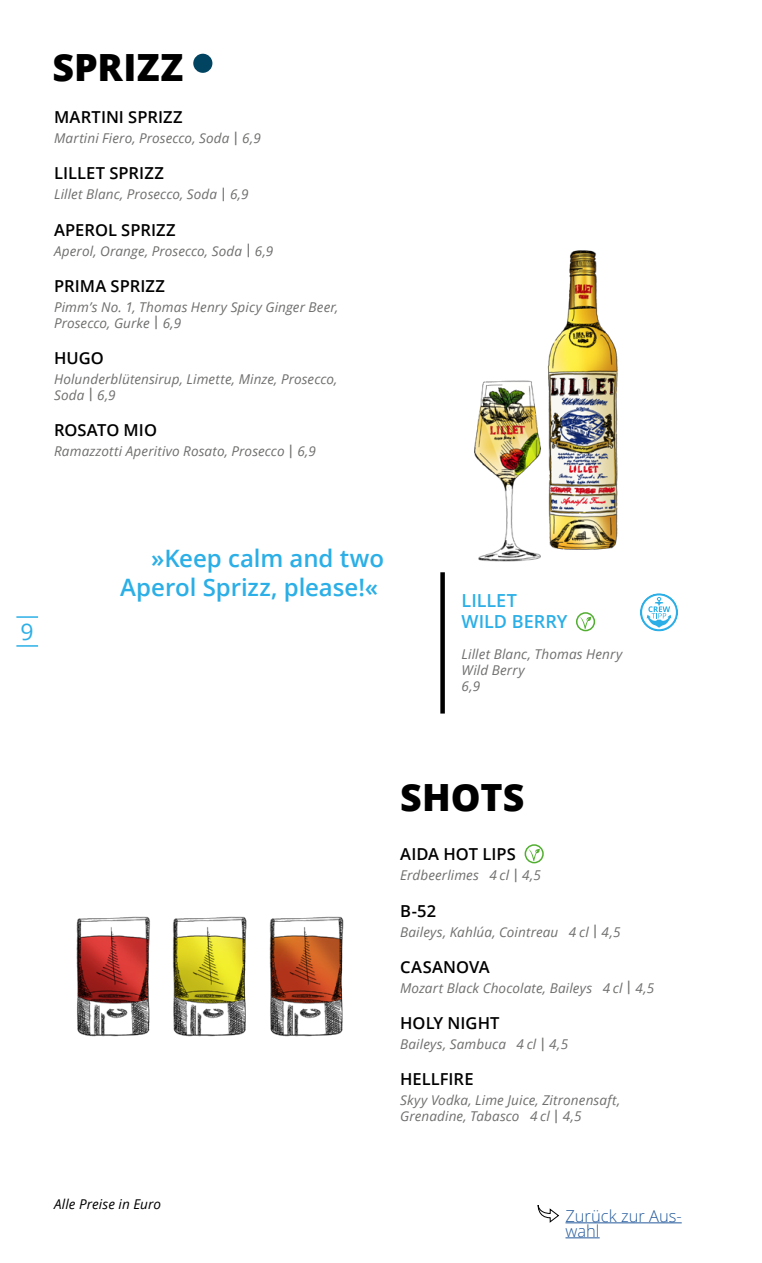
<style>
.page{position:relative;width:762px;height:1263px;background:#fff}
.page>*{position:absolute;margin:0;border:0;box-sizing:border-box;transform-origin:0 0}
.t1{font:800 37.5px "Open Sans";letter-spacing:.01em;color:#000}
.t2{font:600 24px/28.5px "Open Sans";color:#2bafe6;text-align:right}
.t3{font:22.95px "Open Sans";color:#2bafe6}
.t4{font:600 18px/21px "Open Sans";color:#2bafe6}
.t5{font:600 16.5px "Open Sans";color:#000}
.t6{font:300 16.5px/15px "Open Sans";color:#245a9c}
.t7{font:italic 13.5px/15.8px "Open Sans";letter-spacing:.01em;color:#6f6f6e}
.t8{font:italic 13.5px "Open Sans";letter-spacing:.005em;color:#000}
.s1{font-weight:600;font-style:normal}
</style>
<div class="page">
<img style="left:547px;top:250px;width:71px;height:300px">
<img style="left:474px;top:380px;width:67px;height:182px">
<hr style="left:565px;top:1222px;width:116px;height:1px;background:#245a9c">
<hr style="left:565px;top:1237px;width:34px;height:1px;background:#245a9c">
<svg style="left:537px;top:1205px;width:22px;height:18px"></svg>
<div style="left:193px;top:54px;width:19px;height:19px;background:#004462;border-radius:50%"></div>
<svg style="left:440px;top:572px;width:4px;height:141px"></svg>
<svg style="left:579px;top:617px;width:12px;height:11px"></svg>
<div style="left:575px;top:612px;width:19px;height:19px;border:2px solid #51ae30;border-radius:50%"></div>
<img style="left:76px;top:916px;width:268px;height:121px">
<svg style="left:528px;top:849px;width:11px;height:11px"></svg>
<div style="left:524px;top:844px;width:19px;height:19px;border:2px solid #51ae30;border-radius:50%"></div>
<svg style="left:640px;top:593px;width:37px;height:38px"></svg>
<hr style="left:16px;top:645px;width:22px;height:2px;background:#2bafe6">
<hr style="left:16px;top:616px;width:22px;height:2px;background:#2bafe6">
<h1 class="t1" style="left:52px;top:39px;width:133px">SPRIZZ</h1>
<p class="t5" style="left:54px;top:106px;width:130px">MARTINI SPRIZZ</p>
<p class="t7" style="left:54px;top:130px;width:208px">Martini Fiero, Prosecco, Soda <span class="s1">|</span> 6,9</p>
<p class="t5" style="left:54px;top:162px;width:111px">LILLET SPRIZZ</p>
<p class="t7" style="left:54px;top:186px;width:196px">Lillet Blanc, Prosecco, Soda <span class="s1">|</span> 6,9</p>
<p class="t5" style="left:54px;top:218px;width:123px">APEROL SPRIZZ</p>
<p class="t7" style="left:54px;top:243px;width:221px">Aperol, Orange, Prosecco, Soda <span class="s1">|</span> 6,9</p>
<p class="t5" style="left:54px;top:275px;width:112px">PRIMA SPRIZZ</p>
<p class="t7" style="left:54px;top:299px;width:286px">Pimm’s No. 1, Thomas Henry Spicy Ginger Beer,<br>Prosecco, Gurke <span class="s1">|</span> 6,9</p>
<p class="t5" style="left:54px;top:347px;width:51px">HUGO</p>
<p class="t7" style="left:54px;top:371px;width:285px">Holunderblütensirup, Limette, Minze, Prosecco,<br>Soda <span class="s1">|</span> 6,9</p>
<p class="t5" style="left:54px;top:419px;width:104px">ROSATO MIO</p>
<p class="t7" style="left:54px;top:443px;width:263px">Ramazzotti Aperitivo Rosato, Prosecco <span class="s1">|</span> 6,9</p>
<h3 class="t3" style="left:20px;top:616px;width:15px">9</h3>
<h2 class="t2" style="left:120px;top:544px;width:265px">»Keep calm and two<br>Aperol Sprizz, please!«</h2>
<h3 class="t4" style="left:461px;top:590px;width:107px">LILLET<br>WILD BERRY</h3>
<p class="t7" style="left:461px;top:646px;width:162px">Lillet Blanc, Thomas Henry<br>Wild Berry<br>6,9</p>
<p class="t8" style="left:54px;top:1195px;width:108px">Alle Preise in Euro</p>
<h1 class="t1" style="left:400px;top:769px;width:126px">SHOTS</h1>
<p class="t5" style="left:400px;top:843px;width:117px">AIDA HOT LIPS</p>
<p class="t7" style="left:400px;top:867px;width:142px">Erdbeerlimes 4 cl <span class="s1">|</span> 4,5</p>
<p class="t5" style="left:400px;top:899px;width:37px">B-52</p>
<p class="t7" style="left:400px;top:923px;width:222px">Baileys, Kahlúa, Cointreau 4 cl <span class="s1">|</span> 4,5</p>
<p class="t5" style="left:400px;top:956px;width:91px">CASANOVA</p>
<p class="t7" style="left:400px;top:980px;width:255px">Mozart Black Chocolate, Baileys 4 cl <span class="s1">|</span> 4,5</p>
<p class="t5" style="left:400px;top:1012px;width:101px">HOLY NIGHT</p>
<p class="t7" style="left:400px;top:1036px;width:169px">Baileys, Sambuca 4 cl <span class="s1">|</span> 4,5</p>
<p class="t5" style="left:400px;top:1068px;width:75px">HELLFIRE</p>
<p class="t7" style="left:400px;top:1092px;width:221px">Skyy Vodka, Lime Juice, Zitronensaft,<br>Grenadine, Tabasco 4 cl <span class="s1">|</span> 4,5</p>
<p class="t6" style="left:565px;top:1208px;width:118px">Zurück zur Aus&shy;wahl</p>
</div>
